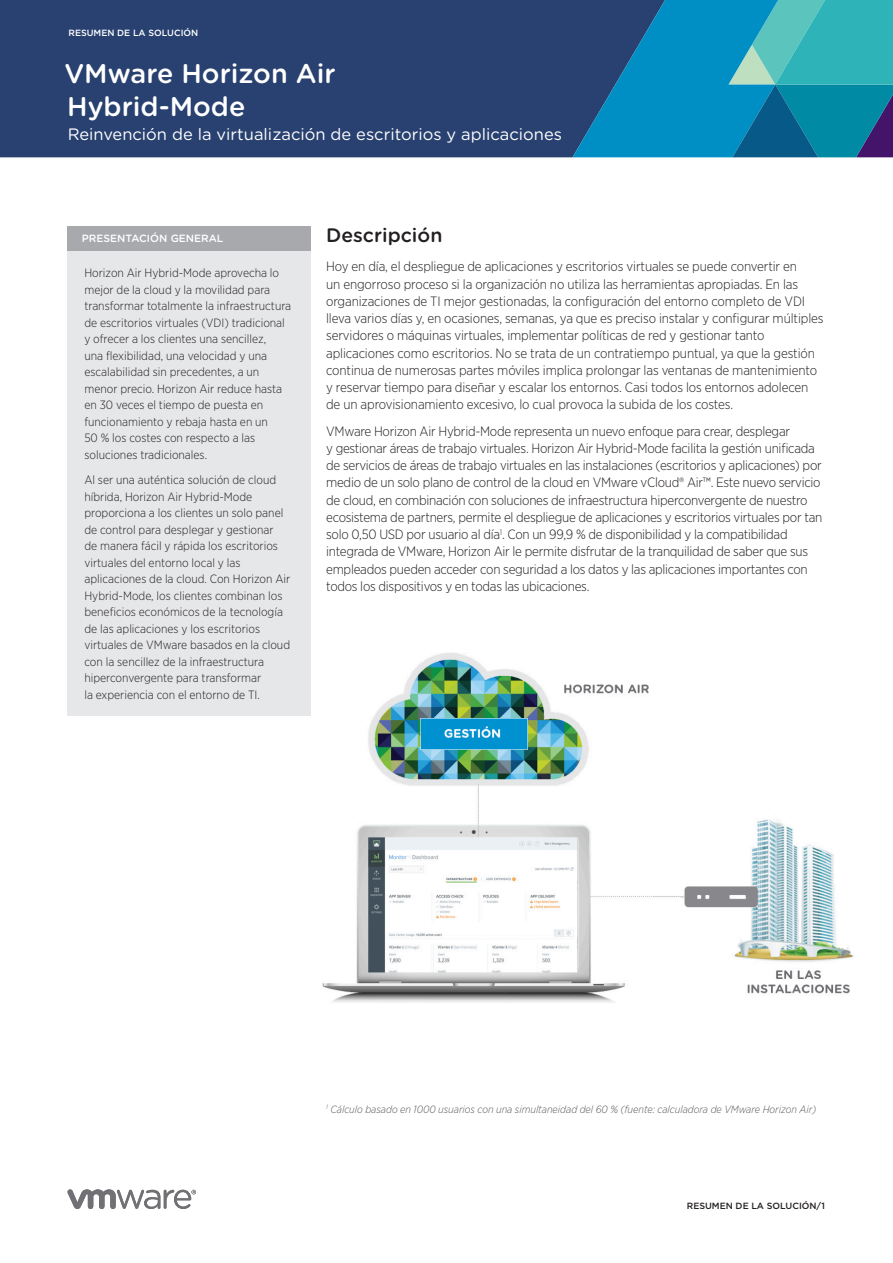
<style>
.page{position:relative;width:893px;height:1263px;background:#fff}
.page>*{position:absolute;margin:0;border:0;box-sizing:border-box;transform-origin:0 0}
._1a_Main_Title{font:500 27px "Gotham Rounded";color:#fff}
._3_Main_Body_Head{font:500 19.5px "Gotham Rounded";color:#231f20}
._1b_Main_Subtitle{font:16.5px "Gotham Rounded";color:#fff}
._8b_Bullet_1_body{font:300 13.5px/17.2px "Gotham Narrow";letter-spacing:-.02em;color:#231f20}
._5a_Body_Answer{font:300 12px/16.5px "Gotham Narrow";color:#231f20}
._8b_Bullet_1_body-2{font:italic 300 10.5px "Gotham Narrow";color:#57585a}
._3a_Glance_Head{font:500 10.5px "Gotham Rounded";color:#fff}
.Folio{font:500 9px "Gotham";color:#231f20}
.Document_Type{font:500 9px "Gotham";color:#fff}
</style>
<div class="page">
<div style="left:0;top:0;width:572px;height:157px;background:#294170"></div>
<svg style="left:572px;top:0;width:321px;height:157px;background:#1887ac"></svg>
<svg style="left:68px;top:1189px;width:128px;height:20px"></svg>
<img style="left:298px;top:633px;width:556px;height:370px">
<div style="left:68px;top:226px;width:242px;height:25px;background:#a8a9ad"></div>
<div style="left:68px;top:251px;width:242px;height:464px;background:#e6e7e9"></div>
<p class="Document_Type" style="left:68px;top:27px;width:131px">RESUMEN DE LA SOLUCIÓN</p>
<p class="_1a_Main_Title" style="left:64px;top:54px;width:273px">VMware Horizon Air</p>
<p class="_1a_Main_Title" style="left:67px;top:87px;width:180px">Hybrid-Mode</p>
<p class="_1b_Main_Subtitle" style="left:68px;top:123px;width:496px">Reinvención de la virtualización de escritorios y aplicaciones</p>
<p class="_3a_Glance_Head" style="left:82px;top:231px;width:143px">PRESENTACIÓN GENERAL</p>
<p class="_5a_Body_Answer" style="left:84px;top:264px;width:208px">Horizon Air Hybrid-Mode aprovecha lo mejor de la cloud y la movilidad para transformar totalmente la infraestructura de escritorios virtuales (VDI) tradicional y ofrecer a los clientes una sencillez,<br>una flexibilidad, una velocidad y una escalabilidad sin precedentes, a un menor precio. Horizon Air reduce hasta en 30 veces el tiempo de puesta en funcionamiento y rebaja hasta en un<br>50 % los costes con respecto a las soluciones tradicionales.</p>
<p class="_5a_Body_Answer" style="left:84px;top:471px;width:207px">Al ser una auténtica solución de cloud híbrida, Horizon Air Hybrid-Mode proporciona a los clientes un solo panel de control para desplegar y gestionar<br>de manera fácil y rápida los escritorios virtuales del entorno local y las aplicaciones de la cloud. Con Horizon Air Hybrid-Mode, los clientes combinan los beneficios económicos de la tecnología de las aplicaciones y los escritorios virtuales de VMware basados en la cloud con la sencillez de la infraestructura hiperconvergente para transformar<br>la experiencia con el entorno de TI.</p>
<p class="_3_Main_Body_Head" style="left:326px;top:221px;width:118px">Descripción</p>
<p class="_8b_Bullet_1_body" style="left:326px;top:258px;width:499px">Hoy en día, el despliegue de aplicaciones y escritorios virtuales se puede convertir en<br>un engorroso proceso si la organización no utiliza las herramientas apropiadas. En las organizaciones de TI mejor gestionadas, la configuración del entorno completo de VDI lleva varios días y, en ocasiones, semanas, ya que es preciso instalar y configurar múltiples servidores o máquinas virtuales, implementar políticas de red y gestionar tanto aplicaciones como escritorios. No se trata de un contratiempo puntual, ya que la gestión continua de numerosas partes móviles implica prolongar las ventanas de mantenimiento y reservar tiempo para diseñar y escalar los entornos. Casi todos los entornos adolecen de un aprovisionamiento excesivo, lo cual provoca la subida de los costes.</p>
<p class="_8b_Bullet_1_body" style="left:326px;top:422px;width:498px">VMware Horizon Air Hybrid-Mode representa un nuevo enfoque para crear, desplegar<br>y gestionar áreas de trabajo virtuales. Horizon Air Hybrid-Mode facilita la gestión unificada de servicios de áreas de trabajo virtuales en las instalaciones (escritorios y aplicaciones) por medio de un solo plano de control de la cloud en VMware vCloud® Air™. Este nuevo servicio de cloud, en combinación con soluciones de infraestructura hiperconvergente de nuestro ecosistema de partners, permite el despliegue de aplicaciones y escritorios virtuales por tan solo 0,50 USD por usuario al día<sup>1</sup>. Con un 99,9 % de disponibilidad y la compatibilidad integrada de VMware, Horizon Air le permite disfrutar de la tranquilidad de saber que sus empleados pueden acceder con seguridad a los datos y las aplicaciones importantes con todos los dispositivos y en todas las ubicaciones.</p>
<p class="_8b_Bullet_1_body-2" style="left:326px;top:1102px;width:492px"><sup>1</sup> Cálculo basado en 1000 usuarios con una simultaneidad del 60 % (fuente: calculadora de VMware Horizon Air)</p>
<p class="Folio" style="left:687px;top:1200px;width:140px">RESUMEN DE LA SOLUCIÓN/1</p>
</div>
